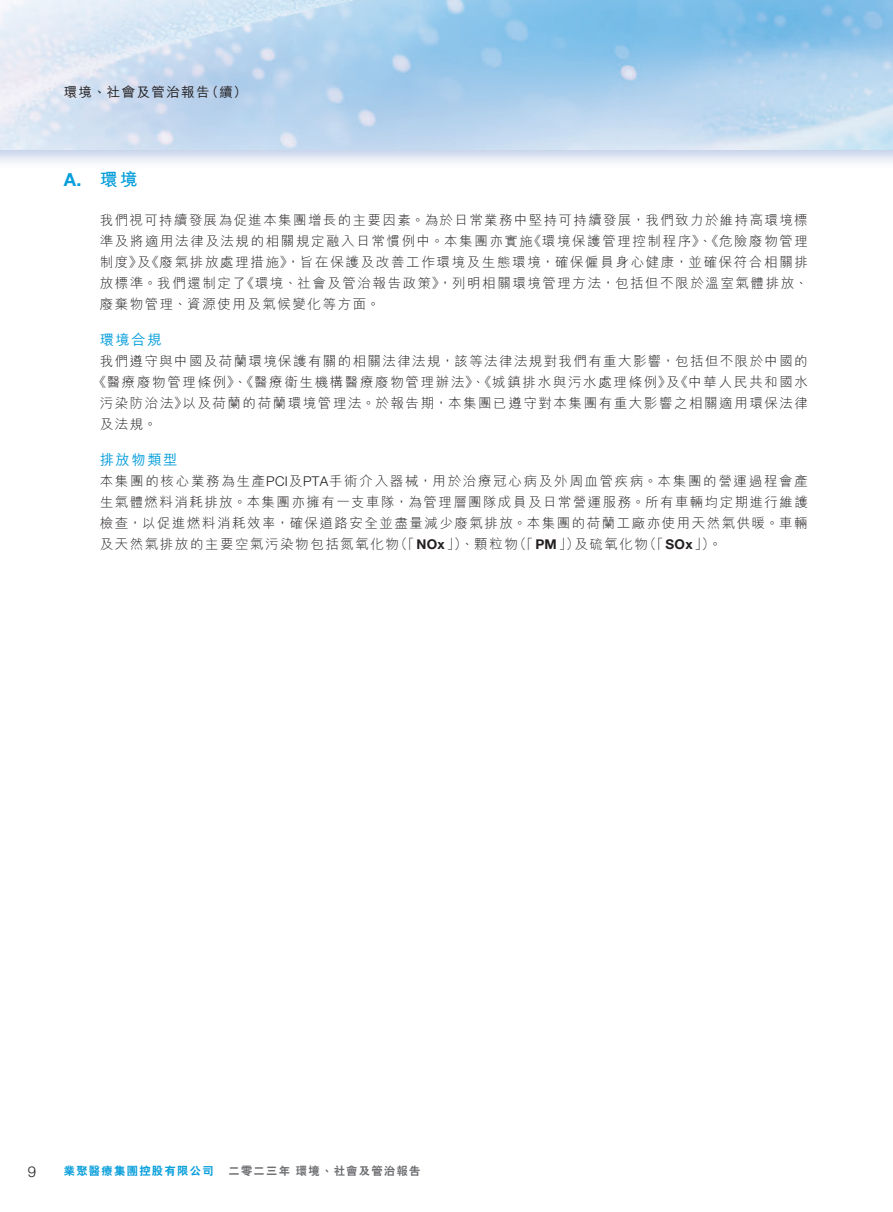
<style>
.page{position:relative;width:893px;height:1212px;background:#fff}
.page>*{position:absolute;margin:0;border:0;box-sizing:border-box;transform-origin:0 0}
._03_H1{font:700 18px "M Hei HK";color:#069edb}
._03_H1-2{font:700 18px "Helvetica Neue LT Std";color:#069edb}
.t1{font:300 15px "Helvetica Neue LT Std";color:#231f20}
._04___H2{font:500 14.25px "M Hei HK";letter-spacing:.115em;color:#069edb}
._01_Body_Text{font:300 13.5px/21px "M Hei HK";letter-spacing:.115em;color:#231f20}
.t2{font:500 13.5px "M Hei HK";letter-spacing:.1em;color:#231f20}
.t3{font:800 11.25px "C Hei 2 HK";letter-spacing:.12em;color:#6c6d70}
.t4{font:800 11.25px "C Hei 2 HK";letter-spacing:.12em;color:#069edb}
.s1{font-family:"Helvetica Neue LT Std"}
.s2{font-family:"Helvetica Neue LT Std";font-weight:700}
</style>
<div class="page">
<div style="left:0;top:0;width:893px;height:170px;background:#708fc9;opacity:.5"></div>
<img style="left:0;top:0;width:893px;height:150px">
<p class="t2" style="left:64px;top:82px;width:147px">環境、社會及管治報告</p>
<p class="t2" style="left:205px;top:82px;width:43px">（續(</p>
<p class="_03_H1-2" style="left:64px;top:169px;width:19px">A.</p>
<p class="_03_H1" style="left:100px;top:166px;width:40px">環境</p>
<p class="_01_Body_Text" style="left:100px;top:209px;width:710px;text-align:right">我們視可持續發展為促進本集團增長的主要因素。為於日常業務中堅持可持續發展，我們致力於維持高環境標《環境保護管理控制程序》、《危險廢物管理</p>
<p class="_01_Body_Text" style="left:100px;top:230px;width:710px">準及將適用法律及法規的相關規定融入日常慣例中。本集團亦實施<br>制度》《廢氣排放處理措施，》旨在保護及改善工作環境及生態環境，確保僱員身心健康，並確保符合相關排</p>
<p class="_01_Body_Text" style="left:137px;top:251px;width:15px">及</p>
<p class="_01_Body_Text" style="left:241px;top:272px;width:568px">《環境、社會及管治報告政策，》列明相關環境管理方法，包括但不限於溫室氣體排放、</p>
<p class="_01_Body_Text" style="left:100px;top:272px;width:282px">放標準。我們還制定了<br>廢棄物管理、資源使用及氣候變化等方面。</p>
<p class="_04___H2" style="left:100px;top:330px;width:63px">環境合規</p>
<p class="_01_Body_Text" style="left:93px;top:350px;width:716px;text-align:center">我們遵守與中國及荷蘭環境保護有關的相關法律法規，該等法律法規對我們有重大影響，包括但不限於中國的《醫療廢物管理條例》、《醫療衛生機構醫療廢物管理辦法》、《城鎮排水與污水處理條例》《中華人民共和國水</p>
<p class="_01_Body_Text" style="left:182px;top:371px;width:627px;text-indent:484px">及<br>以及荷蘭的荷蘭環境管理法。於報告期，本集團已遵守對本集團有重大影響之相關適用環保法律</p>
<p class="_01_Body_Text" style="left:100px;top:392px;width:89px">污染防治法》及法規。</p>
<p class="_04___H2" style="left:100px;top:450px;width:79px">排放物類型</p>
<p class="_01_Body_Text" style="left:100px;top:470px;width:710px">本集團的核心業務為生產<span class="s1">PCI</span>及<span class="s1">PTA</span>手術介入器械，用於治療冠心病及外周血管疾病。本集團的營運過程會產</p>
<p class="_01_Body_Text" style="left:100px;top:491px;width:710px">生氣體燃料消耗排放。本集團亦擁有一支車隊，為管理層團隊成員及日常營運服務。所有車輛均定期進行維護</p>
<p class="_01_Body_Text" style="left:100px;top:512px;width:709px">檢查，以促進燃料消耗效率，確保道路安全並盡量減少廢氣排放。本集團的荷蘭工廠亦使用天然氣供暖。車輛</p>
<p class="_01_Body_Text" style="left:643px;top:533px;width:80px">（「 <span class="s2">SOx</span> 。(「</p>
<p class="_01_Body_Text" style="left:394px;top:533px;width:125px">（「<span class="s2">NOx</span>」）、顆粒物</p>
<p class="_01_Body_Text" style="left:100px;top:533px;width:301px">及天然氣排放的主要空氣污染物包括氮氧化物</p>
<p class="_01_Body_Text" style="left:574px;top:533px;width:75px">及硫氧化物</p>
<p class="_01_Body_Text" style="left:513px;top:533px;width:68px">（「<span class="s2">PM</span>」）</p>
<p class="t1" style="left:28px;top:1162px;width:10px">9</p>
<p class="t4" style="left:64px;top:1163px;width:151px">業聚醫療集團控股有限公司</p>
<p class="t3" style="left:296px;top:1163px;width:126px">環境、社會及管治報告</p>
<p class="t3" style="left:228px;top:1163px;width:63px">二零二三年</p>
</div>
